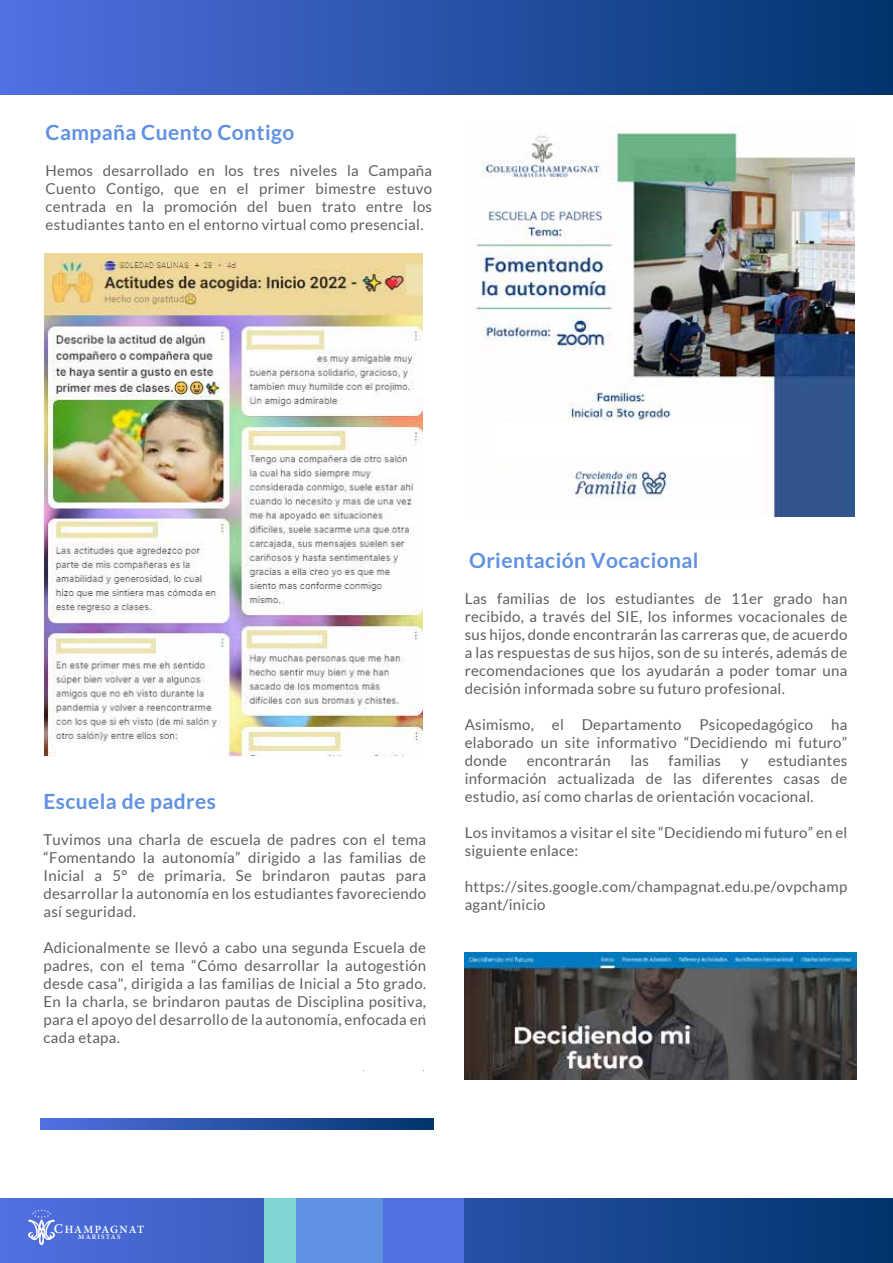
<style>
.page{position:relative;width:893px;height:1263px;background:#fff}
.page>*{position:absolute;margin:0;border:0;box-sizing:border-box;transform-origin:0 0}
.t1{font:700 21px "Lato";letter-spacing:.02em;color:#6091e1}
.t2{font:15px/18px "Lato";letter-spacing:.02em;color:#606060;text-align:justify}
.t3{font:600 11.1px "Minion Pro";letter-spacing:.09em;color:#fff}
.t4{font:600 6.9px "Minion Pro";letter-spacing:.18em;color:#fff}
.s1{font-size:13.65px}
</style>
<div class="page">
<svg style="left:0;top:1198px;width:893px;height:65px;background:#254fa2"></svg>
<svg style="left:26px;top:1209px;width:30px;height:36px"></svg>
<div style="left:264px;top:1198px;width:32px;height:65px;background:#80d4d2"></div>
<div style="left:296px;top:1198px;width:87px;height:65px;background:#6090e0"></div>
<div style="left:383px;top:1198px;width:81px;height:65px;background:#5170e2"></div>
<svg style="left:40px;top:1119px;width:393px;height:10px;background:#2952a7"></svg>
<div style="left:0;top:0;width:893px;height:94px;background:linear-gradient(to right,#5270e3,#01346c)"></div>
<img style="left:43px;top:253px;width:379px;height:504px">
<img style="left:475px;top:127px;width:380px;height:389px">
<div style="left:491px;top:422px;width:264px;height:41px;background:#fff"></div>
<img style="left:465px;top:952px;width:391px;height:127px">
<div style="left:247px;top:352px;width:68px;height:14px;background:#fff"></div>
<div style="left:179px;top:730px;width:43px;height:14px;background:#fff"></div>
<div style="left:57px;top:744px;width:156px;height:14px;background:#fff"></div>
<h1 class="t1" style="left:46px;top:120px;width:250px">Campaña Cuento Contigo</h1>
<p class="t2" style="left:46px;top:161px;width:388px">Hemos desarrollado en los tres niveles la Campaña Cuento Contigo, que en el primer bimestre estuvo centrada en la promoción del buen trato entre los estudiantes tanto en el entorno virtual como presencial.</p>
<h1 class="t1" style="left:43px;top:789px;width:174px">Escuela de padres</h1>
<p class="t2" style="left:43px;top:830px;width:384px">Tuvimos una charla de escuela de padres con el tema “Fomentando la autonomía” dirigido a las familias de Inicial a 5° de primaria. Se brindaron pautas para desarrollar la autonomía en los estudiantes favoreciendo así seguridad.</p>
<p class="t2" style="left:43px;top:938px;width:384px">Adicionalmente se llevó a cabo una segunda Escuela de padres, con el tema “Cómo desarrollar la autogestión desde casa", dirigida a las familias de Inicial a 5to grado.<br>En la charla, se brindaron pautas de Disciplina positiva, para el apoyo del desarrollo de la autonomía, enfocada en cada etapa.</p>
<h1 class="t1" style="left:469px;top:548px;width:231px">Orientación Vocacional</h1>
<p class="t2" style="left:465px;top:589px;width:384px">Las familias de los estudiantes de 11er grado han recibido, a través del SIE, los informes vocacionales de sus hijos, donde encontrarán las carreras que, de acuerdo a las respuestas de sus hijos, son de su interés, además de recomendaciones que los ayudarán a poder tomar una decisión informada sobre su futuro profesional.</p>
<p class="t2" style="left:465px;top:715px;width:384px">Asimismo, el Departamento Psicopedagógico ha elaborado un site informativo “Decidiendo mi futuro” donde</p>
<p class="t2" style="left:465px;top:751px;width:384px;text-indent:303px">estudiantes información actualizada de las diferentes casas de estudio, así como charlas de orientación vocacional.</p>
<p class="t2" style="left:465px;top:823px;width:384px">Los invitamos a visitar el site “Decidiendo mi futuro” en el siguiente enlace:</p>
<p class="t2" style="left:465px;top:877px;width:384px">https://sites.google.com/champagnat.edu.pe/ovpchamp agant/inicio</p>
<p class="t2" style="left:527px;top:751px;width:85px">encontrarán</p>
<p class="t2" style="left:630px;top:751px;width:20px">las</p>
<p class="t2" style="left:668px;top:751px;width:54px">familias</p>
<p class="t2" style="left:741px;top:751px;width:9px">y</p>
<p class="t3" style="left:54px;top:1221px;width:92px"><span class="s1">C</span>HAMPAGNAT</p>
<p class="t4" style="left:78px;top:1232px;width:44px">MARISTAS</p>
</div>
